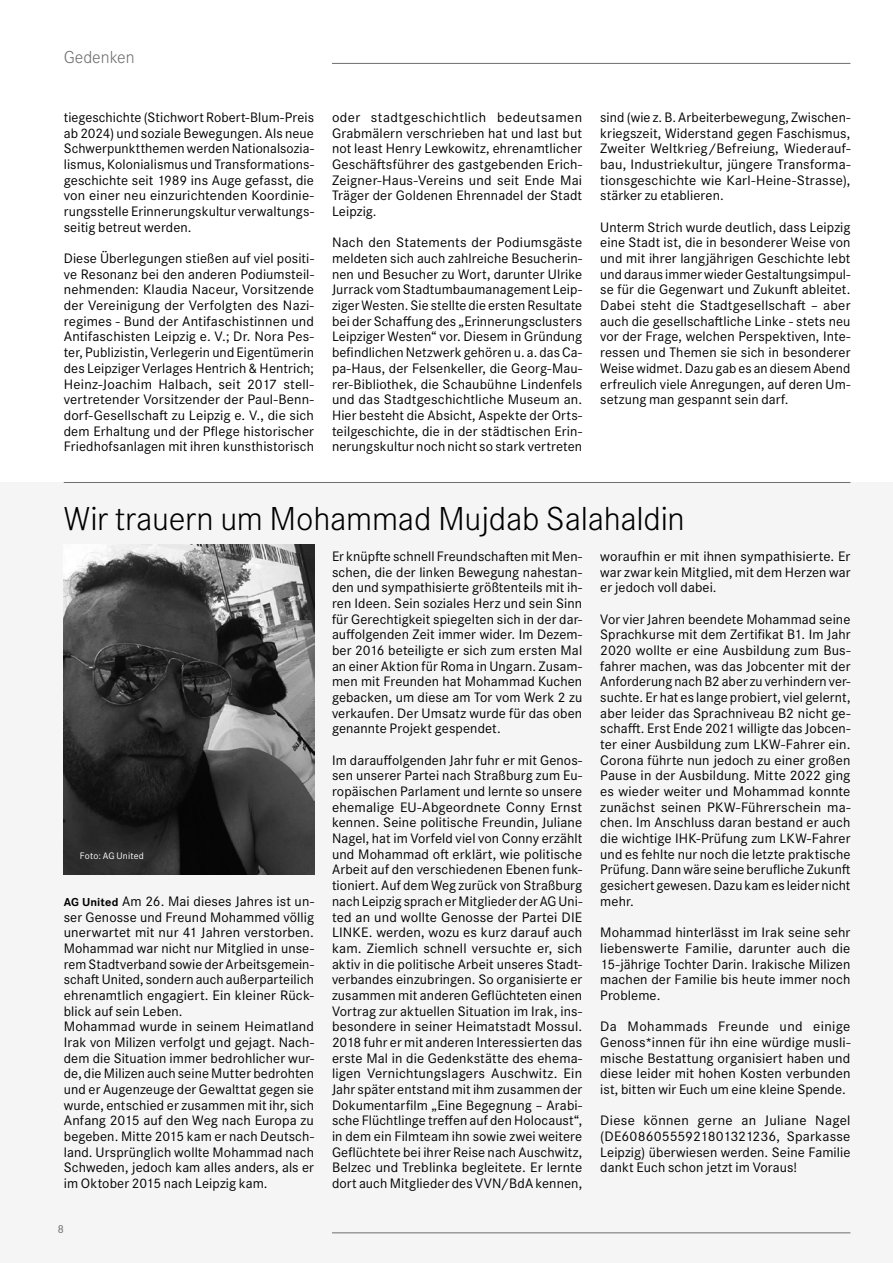
<style>
.page{position:relative;width:893px;height:1263px;background:#fff}
.page>*{position:absolute;margin:0;border:0;box-sizing:border-box;transform-origin:0 0}
.t1{font:300 34.5px "Corporate S Pro";letter-spacing:-.01em;color:#000}
.t2{font:300 18px "Corporate S Pro";color:#6e6e6e}
.t3{font:14.25px/15.6px "Corporate S Pro";letter-spacing:.005em;color:#000;text-align:justify}
.t4{font:14.25px/15.8px "Corporate S Pro";letter-spacing:.005em;color:#000;text-align:justify;scale:1.04 1}
.t5{font:12px "Corporate E";color:#6e6e6e}
.t6{font:9.75px "Corporate S Pro";letter-spacing:.015em;color:#fff}
.s1{font-weight:700;font-size:12px}
</style>
<div class="page">
<div style="left:0;top:483px;width:893px;height:780px;background:#f5f5f5"></div>
<hr style="left:332px;top:63px;width:518px;height:1px;background:#6e6e6e">
<hr style="left:332px;top:1232px;width:518px;height:1px;background:#6e6e6e">
<hr style="left:64px;top:482px;width:786px;height:1px;background:#6e6e6e">
<img style="left:64px;top:545px;width:250px;height:329px">
<p class="t2" style="left:64px;top:44px;width:72px">Gedenken</p>
<p class="t3" style="left:64px;top:108px;width:252px">tiegeschichte (Stichwort Robert-Blum-Preis ab 2024) und soziale Bewegungen. Als neue Schwerpunktthemen werden Nationalsozia&shy;lismus, Kolonialismus und Transformations&shy;geschichte seit 1989 ins Auge gefasst, die von einer neu einzurichtenden Koordinie&shy;rungsstelle Erinnerungskultur verwaltungs&shy;seitig betreut werden.</p>
<p class="t3" style="left:64px;top:249px;width:252px">Diese Überlegungen stießen auf viel positi&shy;ve Resonanz bei den anderen Podiumsteil&shy;nehmenden: Klaudia Naceur, Vorsitzende der Vereinigung der Verfolgten des Nazi&shy;regimes - Bund der Antifaschistinnen und Antifaschisten Leipzig e. V.; Dr. Nora Pes&shy;ter, Publizistin, Verlegerin und Eigentümerin des Leipziger Verlages Hentrich &amp; Hentrich; Heinz-Joachim Halbach, seit 2017 stell&shy;vertretender Vorsitzender der Paul-Benn&shy;dorf-Gesellschaft zu Leipzig e. V., die sich dem Erhaltung und der Pflege historischer Friedhofsanlagen mit ihren kunsthistorisch</p>
<p class="t4" style="left:332px;top:108px;width:242px">oder stadtgeschichtlich bedeutsamen Grabmälern verschrieben hat und last but not least Henry Lewkowitz, ehrenamtlicher Geschäftsführer des gastgebenden Erich-Zeigner-Haus-Vereins und seit Ende Mai Träger der Goldenen Ehrennadel der Stadt Leipzig.</p>
<p class="t4" style="left:332px;top:234px;width:242px">Nach den Statements der Podiumsgäste meldeten sich auch zahlreiche Besucherin&shy;nen und Besucher zu Wort, darunter Ulrike Jurrack vom Stadtumbaumanagement Leip&shy;ziger Westen. Sie stellte die ersten Resultate bei der Schaffung des „Erinnerungsclusters Leipziger Westen“ vor. Diesem in Gründung befindlichen Netzwerk gehören u. a. das Ca&shy;pa-Haus, der Felsenkeller, die Georg-Mau&shy;rer-Bibliothek, die Schaubühne Lindenfels und das Stadtgeschichtliche Museum an.<br>Hier besteht die Absicht, Aspekte der Orts&shy;teilgeschichte, die in der städtischen Erin&shy;nerungskultur noch nicht so stark vertreten</p>
<p class="t3" style="left:600px;top:108px;width:252px">sind (wie z. B. Arbeiterbewegung, Zwischen&shy;kriegszeit, Widerstand gegen Faschismus, Zweiter Weltkrieg/Befreiung, Wiederauf&shy;bau, Industriekultur, jüngere Transforma&shy;tionsgeschichte wie Karl-Heine-Strasse), stärker zu etablieren.</p>
<p class="t3" style="left:600px;top:218px;width:252px">Unterm Strich wurde deutlich, dass Leipzig eine Stadt ist, die in besonderer Weise von und mit ihrer langjährigen Geschichte lebt und daraus immer wieder Gestaltungsimpul&shy;se für die Gegenwart und Zukunft ableitet.<br>Dabei steht die Stadtgesellschaft – aber auch die gesellschaftliche Linke - stets neu vor der Frage, welchen Perspektiven, Inte&shy;ressen und Themen sie sich in besonderer Weise widmet. Dazu gab es an diesem Abend erfreulich viele Anregungen, auf deren Um&shy;setzung man gespannt sein darf.</p>
<h1 class="t1" style="left:64px;top:494px;width:623px">Wir trauern um Mohammad Mujdab Salahaldin</h1>
<p class="t6" style="left:80px;top:848px;width:65px">Foto: AG United</p>
<p class="t3" style="left:64px;top:892px;width:252px;text-align:left"><span class="s1">AG United</span> Am 26. Mai dieses Jahres ist un&shy;ser Genosse und Freund Mohammed völlig unerwartet mit nur 41 Jahren verstorben.<br>Mohammad war nicht nur Mitglied in unse&shy;rem Stadtverband sowie der Arbeitsgemein&shy;schaft United, sondern auch außerparteilich ehrenamtlich engagiert. Ein kleiner Rück&shy;blick auf sein Leben.<br>Mohammad wurde in seinem Heimatland Irak von Milizen verfolgt und gejagt. Nach&shy;dem die Situation immer bedrohlicher wur&shy;de, die Milizen auch seine Mutter bedrohten und er Augenzeuge der Gewalttat gegen sie wurde, entschied er zusammen mit ihr, sich Anfang 2015 auf den Weg nach Europa zu begeben. Mitte 2015 kam er nach Deutsch&shy;land. Ursprünglich wollte Mohammad nach Schweden, jedoch kam alles anders, als er im Oktober 2015 nach Leipzig kam.</p>
<p class="t5" style="left:58px;top:1222px;width:8px">8</p>
<p class="t3" style="left:332px;top:547px;width:252px">Er knüpfte schnell Freundschaften mit Men&shy;schen, die der linken Bewegung nahestan&shy;den und sympathisierte größtenteils mit ih&shy;ren Ideen. Sein soziales Herz und sein Sinn für Gerechtigkeit spiegelten sich in der dar&shy;auffolgenden Zeit immer wider. Im Dezem&shy;ber 2016 beteiligte er sich zum ersten Mal an einer Aktion für Roma in Ungarn. Zusam&shy;men mit Freunden hat Mohammad Kuchen gebacken, um diese am Tor vom Werk 2 zu verkaufen. Der Umsatz wurde für das oben genannte Projekt gespendet.</p>
<p class="t3" style="left:332px;top:751px;width:252px">Im darauffolgenden Jahr fuhr er mit Genos&shy;sen unserer Partei nach Straßburg zum Eu&shy;ropäischen Parlament und lernte so unsere ehemalige EU-Abgeordnete Conny Ernst kennen. Seine politische Freundin, Juliane Nagel, hat im Vorfeld viel von Conny erzählt und Mohammad oft erklärt, wie politische Arbeit auf den verschiedenen Ebenen funk&shy;tioniert. Auf dem Weg zurück von Straßburg nach Leipzig sprach er Mitglieder der AG Uni&shy;ted an und wollte Genosse der Partei DIE LINKE. werden, wozu es kurz darauf auch kam. Ziemlich schnell versuchte er, sich aktiv in die politische Arbeit unseres Stadt&shy;verbandes einzubringen. So organisierte er zusammen mit anderen Geflüchteten einen Vortrag zur aktuellen Situation im Irak, ins&shy;besondere in seiner Heimatstadt Mossul.<br>2018 fuhr er mit anderen Interessierten das erste Mal in die Gedenkstätte des ehema&shy;ligen Vernichtungslagers Auschwitz. Ein Jahr später entstand mit ihm zusammen der Dokumentarfilm „Eine Begegnung – Arabi&shy;sche Flüchtlinge treffen auf den Holocaust“, in dem ein Filmteam ihn sowie zwei weitere Geflüchtete bei ihrer Reise nach Auschwitz, Belzec und Treblinka begleitete. Er lernte dort auch Mitglieder des VVN/BdA kennen,</p>
<p class="t4" style="left:600px;top:547px;width:242px">woraufhin er mit ihnen sympathisierte. Er war zwar kein Mitglied, mit dem Herzen war er jedoch voll dabei.</p>
<p class="t3" style="left:600px;top:610px;width:252px">Vor vier Jahren beendete Mohammad seine Sprachkurse mit dem Zertifikat B1. Im Jahr 2020 wollte er eine Ausbildung zum Bus&shy;fahrer machen, was das Jobcenter mit der Anforderung nach B2 aber zu verhindern ver&shy;suchte. Er hat es lange probiert, viel gelernt, aber leider das Sprachniveau B2 nicht ge&shy;schafft. Erst Ende 2021 willigte das Jobcen&shy;ter einer Ausbildung zum LKW-Fahrer ein.<br>Corona führte nun jedoch zu einer großen Pause in der Ausbildung. Mitte 2022 ging es wieder weiter und Mohammad konnte zunächst seinen PKW-Führerschein ma&shy;chen. Im Anschluss daran bestand er auch die wichtige IHK-Prüfung zum LKW-Fahrer und es fehlte nur noch die letzte praktische Prüfung. Dann wäre seine berufliche Zukunft gesichert gewesen. Dazu kam es leider nicht mehr.</p>
<p class="t4" style="left:600px;top:923px;width:242px">Mohammad hinterlässt im Irak seine sehr liebenswerte Familie, darunter auch die 15-jährige Tochter Darin. Irakische Milizen machen der Familie bis heute immer noch Probleme.</p>
<p class="t4" style="left:600px;top:1017px;width:242px">Da Mohammads Freunde und einige Genoss*innen für ihn eine würdige musli&shy;mische Bestattung organisiert haben und diese leider mit hohen Kosten verbunden ist, bitten wir Euch um eine kleine Spende.</p>
<p class="t4" style="left:600px;top:1112px;width:242px">Diese können gerne an Juliane Nagel (DE60860555921801321236, Sparkasse Leipzig) überwiesen werden. Seine Familie dankt Euch schon jetzt im Voraus!</p>
</div>
